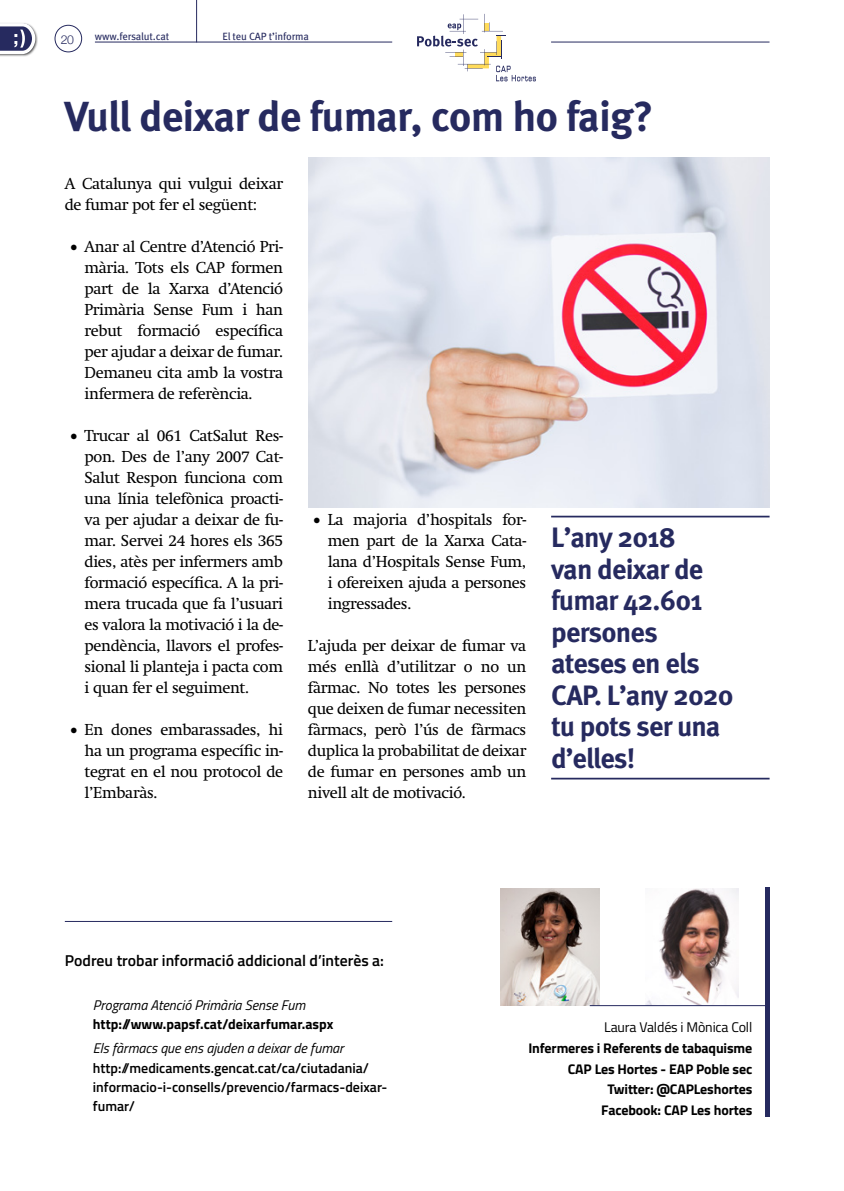
<style>
.page{position:relative;width:844px;height:1191px;background:#fff}
.page>*{position:absolute;margin:0;border:0;box-sizing:border-box;transform-origin:0 0}
.t1{font:700 42px "Meta Pro";letter-spacing:-.02em;color:#262a5f}
.t2{font:700 28px/31.5px "Meta Pro";letter-spacing:-.03em;color:#262a5f}
.t3{font:15.75px/21px "Swift";letter-spacing:-.02em;color:#000;text-align:justify}
.t4{font:600 15.75px "Titillium Web";color:#000}
.t5{font:700 14px/20.7px "Titillium Web";letter-spacing:-.01em;color:#000;text-align:right}
.t6{font:600 14px/19.2px "Titillium Web";color:#000}
.t7{font:italic 14px "Titillium Web";color:#000}
.t8{font:14px "Titillium Web";letter-spacing:-.01em;color:#000}
.t9{font:300 12.25px "Helvetica Neue";color:#262a5f}
.t10{font:10.5px "Meta Pro";letter-spacing:-.015em;color:#262a5f}
.s1{font-family:"Minion Pro";font-size:21px}
</style>
<div class="page">
<hr style="left:551px;top:42px;width:218px;height:1px;background:#262a5f">
<hr style="left:95px;top:42px;width:297px;height:1px;background:#262a5f">
<div style="left:0;top:22px;width:38px;height:34px;background:#000;opacity:.75"></div>
<svg style="left:0;top:22px;width:37px;height:34px"></svg>
<div style="left:55px;top:25px;width:27px;height:27px;border:1px solid #262a5f;border-radius:50%"></div>
<svg style="left:417px;top:14px;width:118px;height:67px"></svg>
<hr style="left:196px;top:0;width:1px;height:42px;background:#262a5f">
<img style="left:500px;top:888px;width:99px;height:117px">
<img style="left:645px;top:888px;width:93px;height:117px">
<hr style="left:765px;top:887px;width:4px;height:229px;background:#262a5f">
<hr style="left:589px;top:1005px;width:180px;height:1px;background:#262a5f">
<hr style="left:65px;top:921px;width:327px;height:1px;background:#262a5f">
<img style="left:308px;top:157px;width:461px;height:350px">
<hr style="left:551px;top:516px;width:218px;height:1px;background:#262a5f">
<hr style="left:551px;top:777px;width:218px;height:2px;background:#262a5f">
<p class="t9" style="left:61px;top:32px;width:15px">20</p>
<p class="t10" style="left:95px;top:30px;width:76px">www.fersalut.cat</p>
<p class="t10" style="left:222px;top:30px;width:88px">El teu CAP t’informa</p>
<h1 class="t1" style="left:64px;top:90px;width:590px">Vull deixar de fumar, com ho faig?</h1>
<p class="t3" style="left:65px;top:173px;width:220px">A Catalunya qui vulgui deixar de fumar pot fer el següent:</p>
<p class="t3" style="left:85px;top:236px;width:200px;text-indent:-15px"><span class="s1">•</span> Anar al Centre d’Atenció Pri&shy;mària. Tots els CAP formen part de la Xarxa d’Atenció Primària Sense Fum i han rebut formació específica per ajudar a deixar de fumar.<br>Demaneu cita amb la vostra infermera de referència.</p>
<p class="t3" style="left:85px;top:425px;width:200px;text-indent:-15px"><span class="s1">•</span> Trucar al 061 CatSalut Res&shy;pon. Des de l’any 2007 Cat-Salut Respon funciona com una línia telefònica proacti&shy;va per ajudar a deixar de fu&shy;mar. Servei 24 hores els 365 dies, atès per infermers amb formació específica. A la pri&shy;mera trucada que fa l’usuari es valora la motivació i la de&shy;pendència, llavors el profes&shy;sional li planteja i pacta com i quan fer el seguiment.</p>
<p class="t3" style="left:85px;top:719px;width:200px;text-indent:-15px"><span class="s1">•</span> En dones embarassades, hi ha un programa específic in&shy;tegrat en el nou protocol de l’Embaràs.</p>
<p class="t3" style="left:328px;top:509px;width:200px;text-indent:-15px"><span class="s1">•</span> La majoria d’hospitals for&shy;men part de la Xarxa Cata&shy;lana d’Hospitals Sense Fum, i ofereixen ajuda a persones ingressades.</p>
<p class="t3" style="left:308px;top:635px;width:220px">L’ajuda per deixar de fumar va més enllà d’utilitzar o no un fàrmac. No totes les persones que deixen de fumar necessiten fàrmacs, però l’ús de fàrmacs duplica la probabilitat de deixar de fumar en persones amb un nivell alt de motivació.</p>
<h2 class="t2" style="left:551px;top:522px;width:184px">L’any 2018<br>van deixar de fumar 42.601 persones ateses en els<br>CAP. L’any 2020 tu pots ser una d’elles!</h2>
<p class="t4" style="left:65px;top:948px;width:320px">Podreu trobar informació addicional d’interès a:</p>
<p class="t7" style="left:93px;top:994px;width:214px">Programa Atenció Primària Sense Fum</p>
<p class="t5" style="left:93px;top:1013px;width:242px">http://www.papsf.cat/deixarfumar.aspx</p>
<p class="t7" style="left:93px;top:1037px;width:252px">Els fàrmacs que ens ajuden a deixar de fumar</p>
<p class="t6" style="left:93px;top:1057px;width:296px">http://medicaments.gencat.cat/ca/ciutadania/ informacio-i-consells/prevencio/farmacs-deixar&shy;fumar/</p>
<p class="t8" style="left:604px;top:1016px;width:150px">Laura Valdés i Mònica Coll</p>
<p class="t5" style="left:528px;top:1037px;width:225px">Infermeres i Referents de tabaquisme<br>CAP Les Hortes - EAP Poble sec<br>Twitter: @CAPLeshortes<br>Facebook: CAP Les hortes</p>
</div>
